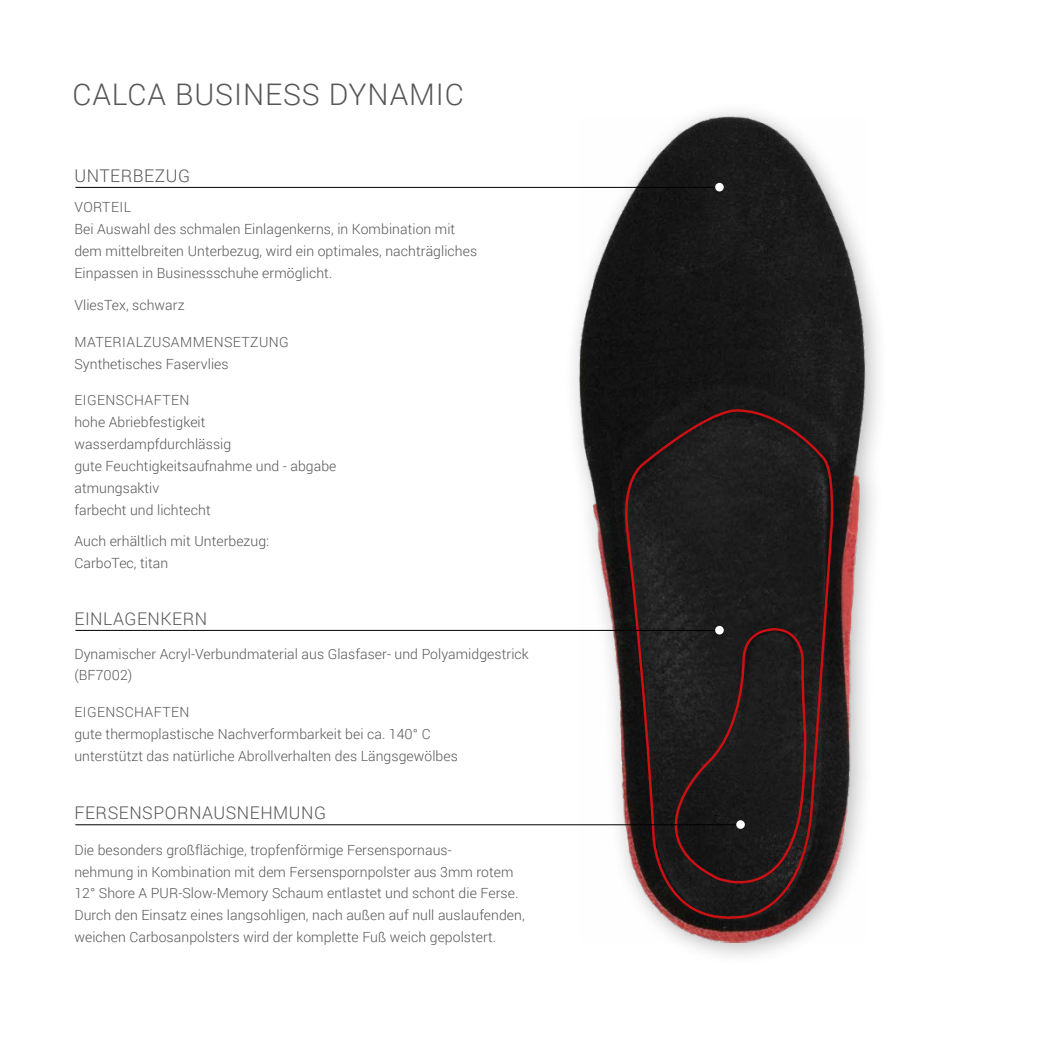
<style>
.page{position:relative;width:1042px;height:1042px;background:#fff}
.page>*{position:absolute;margin:0;border:0;box-sizing:border-box;transform-origin:0 0}
.t1{font:300 29.75px "Roboto";letter-spacing:.03em;color:#565655}
.t2{font:300 17.5px "Roboto";letter-spacing:.03em;color:#565655}
.t3{font:300 14px/21.9px "Roboto";letter-spacing:.005em;color:#565655}
</style>
<div class="page">
<div style="left:562px;top:100px;width:327px;height:867px;background:#000;opacity:.3"></div>
<img style="left:579px;top:117px;width:287px;height:826px">
<div style="left:607px;top:391px;width:251px;height:553px;background:#000;opacity:.3"></div>
<svg style="left:620px;top:403px;width:214px;height:522px;background:#2e2727"></svg>
<div style="left:657px;top:611px;width:173px;height:297px;background:#000;opacity:.3"></div>
<svg style="left:628px;top:627px;width:216px;height:275px;background:#2a1f1f"></svg>
<hr style="left:75px;top:187px;width:648px;height:1px;background:#000">
<div style="left:715px;top:183px;width:9px;height:8px;background:#fff;border-radius:50%"></div>
<hr style="left:75px;top:630px;width:647px;height:1px;background:#000">
<div style="left:715px;top:626px;width:9px;height:8px;background:#fff;border-radius:50%"></div>
<hr style="left:75px;top:824px;width:665px;height:1px;background:#000">
<div style="left:736px;top:820px;width:9px;height:9px;background:#fff;border-radius:50%"></div>
<h1 class="t1" style="left:72px;top:74px;width:393px">CALCA BUSINESS DYNAMIC</h1>
<p class="t2" style="left:74px;top:163px;width:117px">UNTERBEZUG</p>
<p class="t3" style="left:74px;top:196px;width:404px">VORTEIL<br>Bei Auswahl des schmalen Einlagenkerns, in Kombination mit dem mittelbreiten Unterbezug, wird ein optimales, nachträgliches Einpassen in Businessschuhe ermöglicht.</p>
<p class="t3" style="left:74px;top:293px;width:112px">VliesTex, schwarz</p>
<p class="t3" style="left:74px;top:330px;width:216px">MATERIALZUSAMMENSETZUNG<br>Synthetisches Faservlies</p>
<p class="t3" style="left:74px;top:389px;width:263px">EIGENSCHAFTEN<br>hohe Abriebfestigkeit wasserdampfdurchlässig<br>gute Feuchtigkeitsaufnahme und - abgabe atmungsaktiv<br>farbecht und lichtecht</p>
<p class="t3" style="left:74px;top:530px;width:196px">Auch erhältlich mit Unterbezug:<br>CarboTec, titan</p>
<p class="t2" style="left:74px;top:606px;width:134px">EINLAGENKERN</p>
<p class="t3" style="left:74px;top:642px;width:456px">Dynamischer Acryl-Verbundmaterial aus Glasfaser- und Polyamidgestrick (BF7002)</p>
<p class="t3" style="left:74px;top:701px;width:385px">EIGENSCHAFTEN<br>gute thermoplastische Nachverformbarkeit bei ca. 140° C unterstützt das natürliche Abrollverhalten des Längsgewölbes</p>
<p class="t2" style="left:74px;top:800px;width:253px">FERSENSPORNAUSNEHMUNG</p>
<p class="t3" style="left:74px;top:838px;width:452px">Die besonders großflächige, tropfenförmige Fersenspornaus-<br>nehmung in Kombination mit dem Fersenspornpolster aus 3mm rotem 12° Shore A PUR-Slow-Memory Schaum entlastet und schont die Ferse.<br>Durch den Einsatz eines langsohligen, nach außen auf null auslaufenden, weichen Carbosanpolsters wird der komplette Fuß weich gepolstert.</p>
</div>
